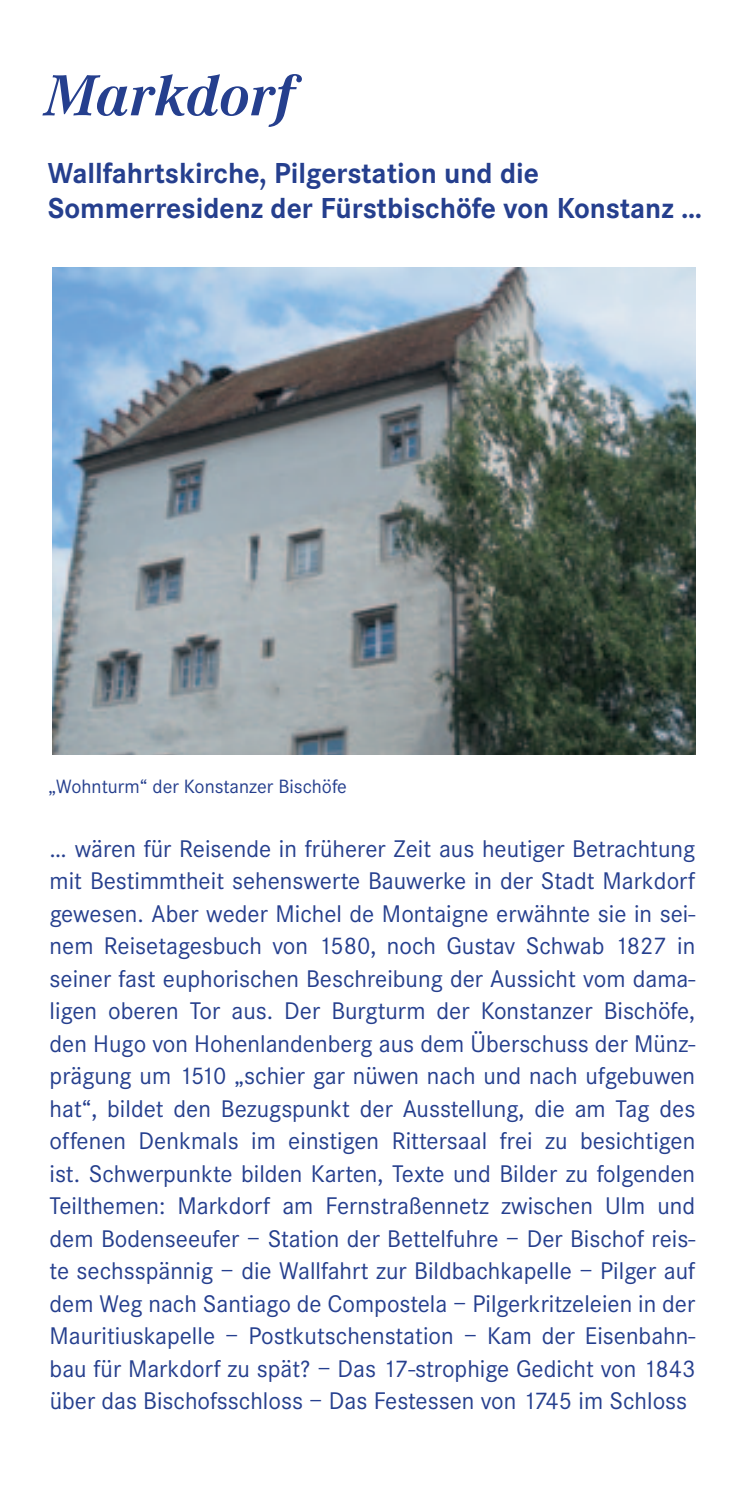
<style>
.page{position:relative;width:745px;height:1489px;background:#fff}
.page>*{position:absolute;margin:0;border:0;box-sizing:border-box;transform-origin:0 0}
.t1{font:italic 700 60px "Corporate A";color:#253f8e}
.t2{font:700 30px/35px "Corporate S";color:#253f8e}
.t3{font:25px/32.5px "Corporate S";color:#253f8e;text-align:justify}
.t4{font:20px "Corporate S";color:#253f8e}
</style>
<div class="page">
<img style="left:52px;top:268px;width:642px;height:486px">
<h1 class="t1" style="left:44px;top:61px;width:251px">Markdorf</h1>
<p class="t2" style="left:48px;top:156px;width:655px">Wallfahrtskirche, Pilgerstation und die<br>Sommerresidenz der Fürstbischöfe von Konstanz …</p>
<p class="t4" style="left:48px;top:775px;width:300px">„Wohnturm“ der Konstanzer Bischöfe</p>
<p class="t3" style="left:50px;top:832px;width:647px">… wären für Reisende in früherer Zeit aus heutiger Betrachtung mit Bestimmtheit sehenswerte Bauwerke in der Stadt Markdorf gewesen. Aber weder Michel de Montaigne erwähnte sie in sei&shy;nem Reisetagesbuch von 1580, noch Gustav Schwab 1827 in seiner fast euphorischen Beschreibung der Aussicht vom dama&shy;ligen oberen Tor aus. Der Burgturm der Konstanzer Bischöfe, den Hugo von Hohenlandenberg aus dem Überschuss der Münz&shy;prägung um 1510 „schier gar nüwen nach und nach ufgebuwen hat“, bildet den Bezugspunkt der Ausstellung, die am Tag des offenen Denkmals im einstigen Rittersaal frei zu besichtigen ist. Schwerpunkte bilden Karten, Texte und Bilder zu folgenden Teilthemen: Markdorf am Fernstraßennetz zwischen Ulm und dem Bodenseeufer – Station der Bettelfuhre – Der Bischof reis&shy;te sechsspännig – die Wallfahrt zur Bildbachkapelle – Pilger auf dem Weg nach Santiago de Compostela – Pilgerkritzeleien in der Mauritiuskapelle – Postkutschenstation – Kam der Eisenbahn&shy;bau für Markdorf zu spät? – Das 17-strophige Gedicht von 1843 über das Bischofsschloss – Das Festessen von 1745 im Schloss</p>
</div>
